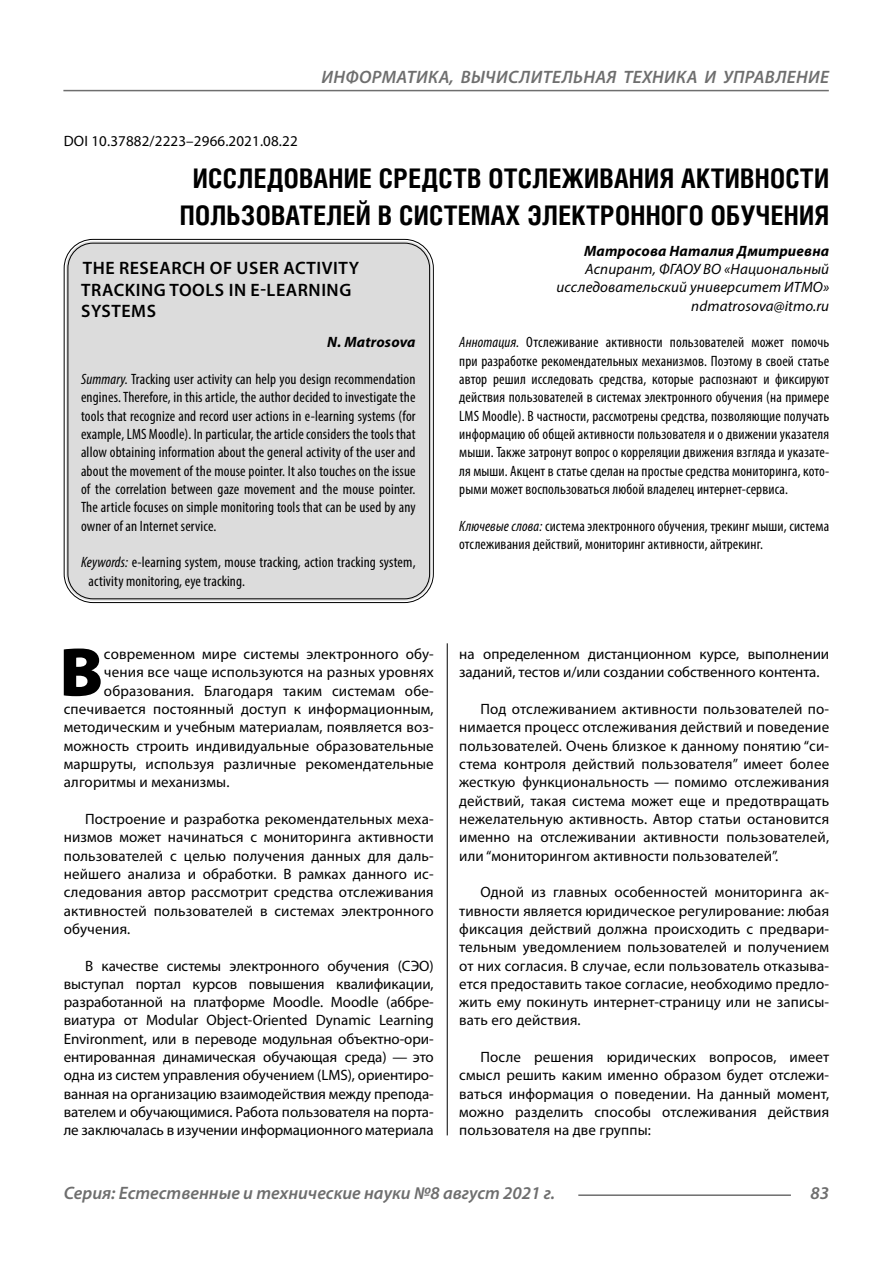
<style>
.page{position:relative;width:893px;height:1263px;background:#fff}
.page>*{position:absolute;margin:0;border:0;box-sizing:border-box;transform-origin:0 0}
.Bukvica{font:900 69.3px "Myriad Pro";color:#000}
.Header{font:700 27px/37.5px "Helios Cond C";letter-spacing:.01em;color:#000;text-align:center}
.t1{font:italic 600 18px "Myriad Pro";color:#6e6e6e}
.Header-eng{font:600 18px/21.6px "Myriad Pro";letter-spacing:.03em;color:#000}
.Normal{font:15px/18.3px "Myriad Pro";letter-spacing:.005em;color:#000;text-align:justify}
.Annotation-rus{font:condensed 15px/18.3px "Myriad Pro";letter-spacing:.01em;color:#000;text-align:justify}
.Annotation-eng{font:condensed 15px/18.3px "Myriad Pro";letter-spacing:.01em;color:#000;text-align:justify}
.Bukvica-2{font:15px "Myriad Pro";letter-spacing:.01em;color:#000}
.Author-doc{font:italic 15px/18.3px "Myriad Pro";letter-spacing:.01em;color:#000;text-align:right}
.DOI{font:15px "Myriad Pro";letter-spacing:.01em;color:#000}
.Author{font:italic 700 15px "Myriad Pro";letter-spacing:.01em;color:#000}
.Author-email{font:italic 15px "Myriad Pro";letter-spacing:.01em;color:#000}
.Author-eng{font:italic 700 15px "Myriad Pro";letter-spacing:.01em;color:#000}
.s1{font-style:italic}
</style>
<div class="page">
<hr style="left:447px;top:631px;width:1px;height:504px;background:#000">
<div style="left:43px;top:622px;width:786px;height:21px;background:#fff"></div>
<div style="left:66px;top:241px;width:365px;height:360px;background:#dcdcdc;border-radius:27px"></div>
<hr style="left:578px;top:1194px;width:213px;height:2px;background:#6e6e6e">
<hr style="left:63px;top:90px;width:766px;height:1px;background:#6e6e6e">
<p class="t1" style="left:321px;top:66px;width:25px">Информатика</p>
<p class="t1" style="left:450px;top:66px;width:59px">, вычислител</p>
<p class="t1" style="left:573px;top:66px;width:23px">ьная</p>
<p class="t1" style="left:623px;top:66px;width:12px">техника</p>
<p class="t1" style="left:705px;top:66px;width:41px">и управление</p>
<p class="DOI" style="left:64px;top:132px;width:235px">DOI 10.37882/2223–2966.2021.08.22</p>
<p class="Header" style="left:180px;top:159px;width:651px">ИССЛЕДОВАНИЕ СРЕДСТВ ОТСЛЕЖИВАНИЯ АКТИВНОСТИ<br>ПОЛЬЗОВАТЕЛЕЙ В СИСТЕМАХ ЭЛЕКТРОННОГО ОБУЧЕНИЯ</p>
<p class="Author" style="left:584px;top:241px;width:247px">Матросова Наталия Дмитриевна</p>
<p class="Author-doc" style="left:556px;top:260px;width:274px">Аспирант, ФГАОУ ВО «Национальный исследовательский университет ИТМО»</p>
<p class="Author-email" style="left:691px;top:296px;width:139px">ndmatrosova@itmo.ru</p>
<p class="Annotation-rus" style="left:459px;top:333px;width:371px"><span class="s1">Аннотация.</span> Отслеживание активности пользователей может помочь при разработке рекомендательных механизмов. Поэтому в своей статье автор решил исследовать средства, которые распознают и фиксируют действия пользователей в системах электронного обучения (на примере LMS Moodle). В частности, рассмотрены средства, позволяющие получать информацию об общей активности пользователя и о движении указателя мыши. Также затронут вопрос о корреляции движения взгляда и указате&shy;ля мыши. Акцент в статье сделан на простые средства мониторинга, кото&shy;рыми может воспользоваться любой владелец интернет-сервиса.</p>
<p class="Annotation-rus" style="left:459px;top:516px;width:371px"><span class="s1">Ключевые слова:</span> система электронного обучения, трекинг мыши, система отслеживания действий, мониторинг активности, айтрекинг.</p>
<p class="Header-eng" style="left:81px;top:257px;width:279px">THE RESEARCH OF USER ACTIVITY<br>TRACKING TOOLS IN E-LEARNING<br>SYSTEMS</p>
<p class="Author-eng" style="left:327px;top:333px;width:90px">N. Matrosova</p>
<p class="Annotation-eng" style="left:81px;top:370px;width:336px"><span class="s1">Summary.</span> Tracking user activity can help you design recommendation engines. Therefore, in this article, the author decided to investigate the tools that recognize and record user actions in e-learning systems (for example, LMS Moodle). In particular, the article considers the tools that allow obtaining information about the general activity of the user and about the movement of the mouse pointer. It also touches on the issue of the correlation between gaze movement and the mouse pointer.<br>The article focuses on simple monitoring tools that can be used by any owner of an Internet service.</p>
<p class="Annotation-eng" style="left:89px;top:553px;width:329px;text-indent:-8px"><span class="s1">Keywords:</span> e-learning system, mouse tracking, action tracking system, activity monitoring, eye tracking.</p>
<p class="Bukvica" style="left:59px;top:626px;width:45px">В</p>
<p class="Bukvica-2" style="left:104px;top:645px;width:331px">современном мире системы электронного обу-</p>
<p class="Bukvica-2" style="left:104px;top:663px;width:331px">чения все чаще используются на разных уровнях</p>
<p class="Bukvica-2" style="left:104px;top:681px;width:331px">образования. Благодаря таким системам обе-</p>
<p class="Bukvica-2" style="left:64px;top:700px;width:371px">спечивается постоянный доступ к информационным,</p>
<p class="Bukvica-2" style="left:64px;top:718px;width:371px">методическим и учебным материалам, появляется воз-</p>
<p class="Bukvica-2" style="left:64px;top:736px;width:371px">можность строить индивидуальные образовательные</p>
<p class="Bukvica-2" style="left:64px;top:755px;width:371px">маршруты, используя различные рекомендательные</p>
<p class="Bukvica-2" style="left:64px;top:773px;width:167px">алгоритмы и механизмы.</p>
<p class="Normal" style="left:64px;top:809px;width:371px;text-indent:21px">Построение и разработка рекомендательных меха&shy;низмов может начинаться с мониторинга активности пользователей с целью получения данных для даль&shy;нейшего анализа и обработки. В рамках данного ис&shy;следования автор рассмотрит средства отслеживания активностей пользователей в системах электронного обучения.</p>
<p class="Normal" style="left:64px;top:956px;width:371px;text-indent:21px">В качестве системы электронного обучения (СЭО) выступал портал курсов повышения квалификации, разработанной на платформе Moodle. Moodle (аббре&shy;виатура от Modular Object-Oriented Dynamic Learning Environment, или в переводе модульная объектно-ори&shy;ентированная динамическая обучающая среда) — это одна из систем управления обучением (LMS), ориентиро&shy;ванная на организацию взаимодействия между препода&shy;вателем и обучающимися. Работа пользователя на порта&shy;ле заключалась в изучении информационного материала</p>
<p class="Normal" style="left:459px;top:644px;width:371px">на определенном дистанционном курсе, выполнении заданий, тестов и/или создании собственного контента.</p>
<p class="Normal" style="left:459px;top:699px;width:371px;text-indent:21px">Под отслеживанием активности пользователей по&shy;нимается процесс отслеживания действий и поведение пользователей. Очень близкое к данному понятию “си&shy;стема контроля действий пользователя” имеет более жесткую функциональность — помимо отслеживания действий, такая система может еще и предотвращать нежелательную активность. Автор статьи остановится именно на отслеживании активности пользователей, или “мониторингом активности пользователей”.</p>
<p class="Normal" style="left:459px;top:883px;width:371px;text-indent:21px">Одной из главных особенностей мониторинга ак&shy;тивности является юридическое регулирование: любая фиксация действий должна происходить с предвари&shy;тельным уведомлением пользователей и получением от них согласия. В случае, если пользователь отказыва&shy;ется предоставить такое согласие, необходимо предло&shy;жить ему покинуть интернет-страницу или не записы&shy;вать его действия.</p>
<p class="Normal" style="left:459px;top:1048px;width:371px;text-indent:21px">После решения юридических вопросов, имеет смысл решить каким именно образом будет отслежи&shy;ваться информация о поведении. На данный момент, можно разделить способы отслеживания действия пользователя на две группы:</p>
<p class="t1" style="left:64px;top:1182px;width:493px">Серия: Естественные и технические науки №8 август 2021 г.</p>
<p class="t1" style="left:810px;top:1182px;width:20px">83</p>
</div>
